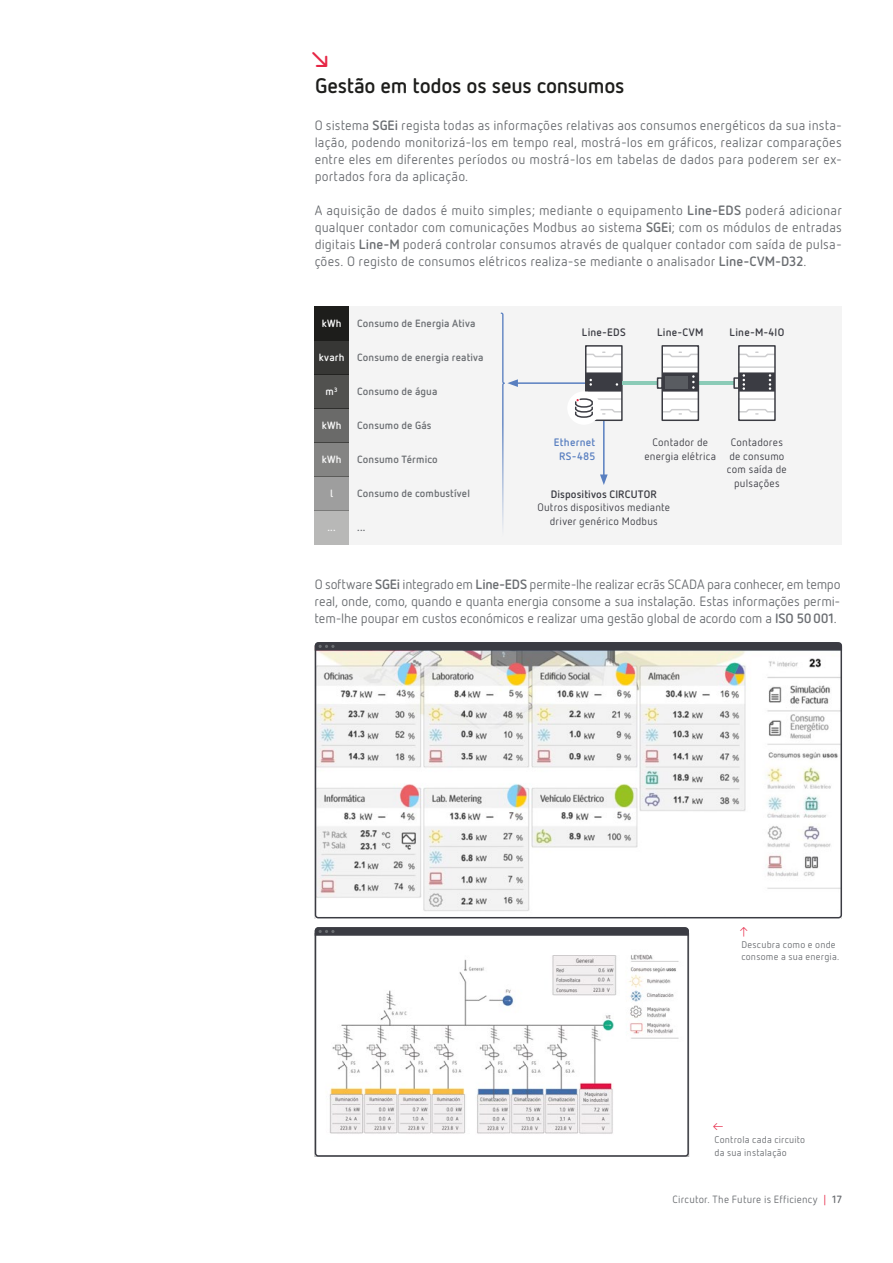
<style>
.page{position:relative;width:893px;height:1263px;background:#fff}
.page>*{position:absolute;margin:0;border:0;box-sizing:border-box;transform-origin:0 0}
.t1{font:700 21px "Netto Pro";letter-spacing:-.01em;color:#1d1d1b}
.t2{font:700 21px "Netto Pro";color:#e62645}
.t3{font:13.5px/17px "Netto Pro";letter-spacing:.01em;color:#6a6d71;text-align:justify}
.t4{font:10.8px/13.5px "Netto Pro";letter-spacing:.02em;color:#3b3c43;text-align:center}
.t5{font:700 10.8px "Netto Pro";letter-spacing:.015em;color:#3b3c43}
.t6{font:700 10.8px/13.5px "Netto Pro";letter-spacing:.02em;color:#597fc0;text-align:center}
.t7{font:700 10.5px "Netto Pro";letter-spacing:.01em;color:#6a6d71}
.t8{font:10.5px "Netto Pro";letter-spacing:.025em;color:#6a6d71}
.t9{font:700 10.5px "Netto Pro";letter-spacing:.02em;color:#fff}
.t10{font:9.75px/12.8px "Netto Pro";letter-spacing:.025em;color:#6a6d71}
.t11{font:9.75px "Netto Pro";color:#e62645}
.s1{font-weight:700}
.s2{color:#e62645}
</style>
<div class="page">
<div style="left:315px;top:306px;width:527px;height:238px;background:#f4f4f4"></div>
<img style="left:329px;top:954px;width:350px;height:180px">
<img style="left:315px;top:651px;width:527px;height:267px">
<div style="left:315px;top:306px;width:34px;height:34px;background:#1d1d1b"></div>
<div style="left:315px;top:374px;width:34px;height:34px;background:#51514f"></div>
<div style="left:315px;top:442px;width:34px;height:34px;background:#848483"></div>
<div style="left:315px;top:510px;width:34px;height:34px;background:#b8b8b7"></div>
<div style="left:315px;top:340px;width:34px;height:34px;background:#373735"></div>
<div style="left:315px;top:408px;width:34px;height:34px;background:#6a6a69"></div>
<div style="left:315px;top:476px;width:34px;height:34px;background:#9e9e9e"></div>
<div style="left:315px;top:642px;width:527px;height:276px;border:2px solid #3b3c43;border-radius:3px"></div>
<svg style="left:314px;top:642px;width:529px;height:9px;background:#42424a"></svg>
<div style="left:315px;top:927px;width:374px;height:230px;border:2px solid #3b3c43;border-radius:3px"></div>
<svg style="left:314px;top:927px;width:376px;height:9px;background:#43444a"></svg>
<hr style="left:603px;top:399px;width:2px;height:78px;background:#597fc0">
<svg style="left:600px;top:474px;width:8px;height:11px"></svg>
<hr style="left:516px;top:382px;width:78px;height:2px;background:#597fc0">
<svg style="left:501px;top:313px;width:17px;height:215px"></svg>
<div style="left:585px;top:345px;width:38px;height:76px;background:#fff;border:2px solid #3b3c43"></div>
<hr style="left:586px;top:366px;width:36px;height:2px;background:#3b3c43">
<svg style="left:585px;top:351px;width:38px;height:7px"></svg>
<svg style="left:586px;top:372px;width:36px;height:20px"></svg>
<div style="left:738px;top:345px;width:38px;height:76px;background:#fff;border:2px solid #3b3c43"></div>
<hr style="left:739px;top:398px;width:36px;height:2px;background:#3b3c43">
<hr style="left:739px;top:366px;width:36px;height:2px;background:#3b3c43">
<svg style="left:738px;top:351px;width:38px;height:7px"></svg>
<svg style="left:738px;top:408px;width:38px;height:7px"></svg>
<svg style="left:739px;top:372px;width:36px;height:20px"></svg>
<hr style="left:623px;top:381px;width:34px;height:4px;background:#8bcbb7">
<div style="left:657px;top:377px;width:6px;height:12px;border:2px solid #3b3c43"></div>
<hr style="left:699px;top:381px;width:34px;height:4px;background:#8bcbb7">
<div style="left:733px;top:377px;width:7px;height:12px;border:2px solid #3b3c43"></div>
<div style="left:567px;top:391px;width:34px;height:34px;background:#fff;border-radius:50%"></div>
<svg style="left:575px;top:398px;width:48px;height:21px"></svg>
<div style="left:661px;top:345px;width:38px;height:76px;background:#fff;border:2px solid #3b3c43"></div>
<hr style="left:662px;top:398px;width:36px;height:2px;background:#3b3c43">
<hr style="left:662px;top:366px;width:36px;height:2px;background:#3b3c43">
<svg style="left:661px;top:351px;width:39px;height:7px"></svg>
<svg style="left:661px;top:408px;width:39px;height:7px"></svg>
<svg style="left:662px;top:372px;width:36px;height:20px"></svg>
<div style="left:665px;top:375px;width:23px;height:13px;background:#595c61"></div>
<h1 class="t2" style="left:306px;top:46px;width:29px">↘</h1>
<h1 class="t1" style="left:315px;top:71px;width:311px">Gestão em todos os seus consumos</h1>
<p class="t3" style="left:315px;top:116px;width:529px">O sistema <span class="s1">SGEi</span> regista todas as informações relativas aos consumos energéticos da sua insta&shy;lação, podendo monitorizá-los em tempo real, mostrá-los em gráficos, realizar comparações entre eles em diferentes períodos ou mostrá-los em tabelas de dados para poderem ser ex&shy;portados fora da aplicação.</p>
<p class="t3" style="left:315px;top:201px;width:529px">A aquisição de dados é muito simples; mediante o equipamento <span class="s1">Line-EDS</span> poderá adicionar qualquer contador com comunicações Modbus ao sistema <span class="s1">SGEi</span>; com os módulos de entradas digitais <span class="s1">Line-M</span> poderá controlar consumos através de qualquer contador com saída de pulsa&shy;ções. O registo de consumos elétricos realiza-se mediante o analisador <span class="s1">Line-CVM-D32</span>.</p>
<p class="t9" style="left:322px;top:316px;width:21px">kWh</p>
<p class="t7" style="left:357px;top:316px;width:120px">Consumo de Energia Ativa</p>
<p class="t9" style="left:319px;top:350px;width:27px">kvarh</p>
<p class="t7" style="left:357px;top:350px;width:128px">Consumo de energia reativa</p>
<p class="t9" style="left:326px;top:384px;width:14px">m3</p>
<p class="t7" style="left:357px;top:384px;width:82px">Consumo de água</p>
<p class="t9" style="left:322px;top:418px;width:21px">kWh</p>
<p class="t7" style="left:357px;top:418px;width:76px">Consumo de Gás</p>
<p class="t9" style="left:322px;top:452px;width:21px">kWh</p>
<p class="t7" style="left:357px;top:452px;width:82px">Consumo Térmico</p>
<p class="t9" style="left:330px;top:486px;width:5px">l</p>
<p class="t7" style="left:357px;top:486px;width:114px">Consumo de combustível</p>
<p class="t9" style="left:327px;top:520px;width:10px">...</p>
<p class="t7" style="left:357px;top:520px;width:10px">...</p>
<p class="t5" style="left:582px;top:325px;width:46px">Line-EDS</p>
<p class="t5" style="left:657px;top:325px;width:48px">Line-CVM</p>
<p class="t5" style="left:729px;top:325px;width:56px">Line-M-4IO</p>
<p class="t6" style="left:554px;top:435px;width:43px">Ethernet<br>RS-485</p>
<p class="t4" style="left:644px;top:435px;width:73px">Contador de energia elétrica</p>
<p class="t4" style="left:727px;top:435px;width:61px">Contadores de consumo com saída de pulsações</p>
<p class="t5" style="left:551px;top:487px;width:108px">Dispositivos CIRCUTOR</p>
<p class="t4" style="left:537px;top:500px;width:134px">Outros dispositivos mediante driver genérico Modbus</p>
<p class="t3" style="left:315px;top:575px;width:527px">O software <span class="s1">SGEi</span> integrado em <span class="s1">Line-EDS</span> permite-lhe realizar ecrãs SCADA para conhecer, em tempo real, onde, como, quando e quanta energia consome a sua instalação. Estas informações permi&shy;tem-lhe poupar em custos económicos e realizar uma gestão global de acordo com a <span class="s1">ISO 50001</span>.</p>
<p class="t11" style="left:737px;top:925px;width:14px">↑</p>
<p class="t10" style="left:741px;top:937px;width:99px">Descubra como e onde consome a sua energia.</p>
<p class="t11" style="left:712px;top:1120px;width:14px">←</p>
<p class="t10" style="left:714px;top:1133px;width:92px">Controla cada circuito da sua instalação</p>
<p class="t8" style="left:672px;top:1193px;width:171px">Circutor. The Future is Efficiency <span class="s2">|</span> <span class="s1">17</span></p>
</div>
